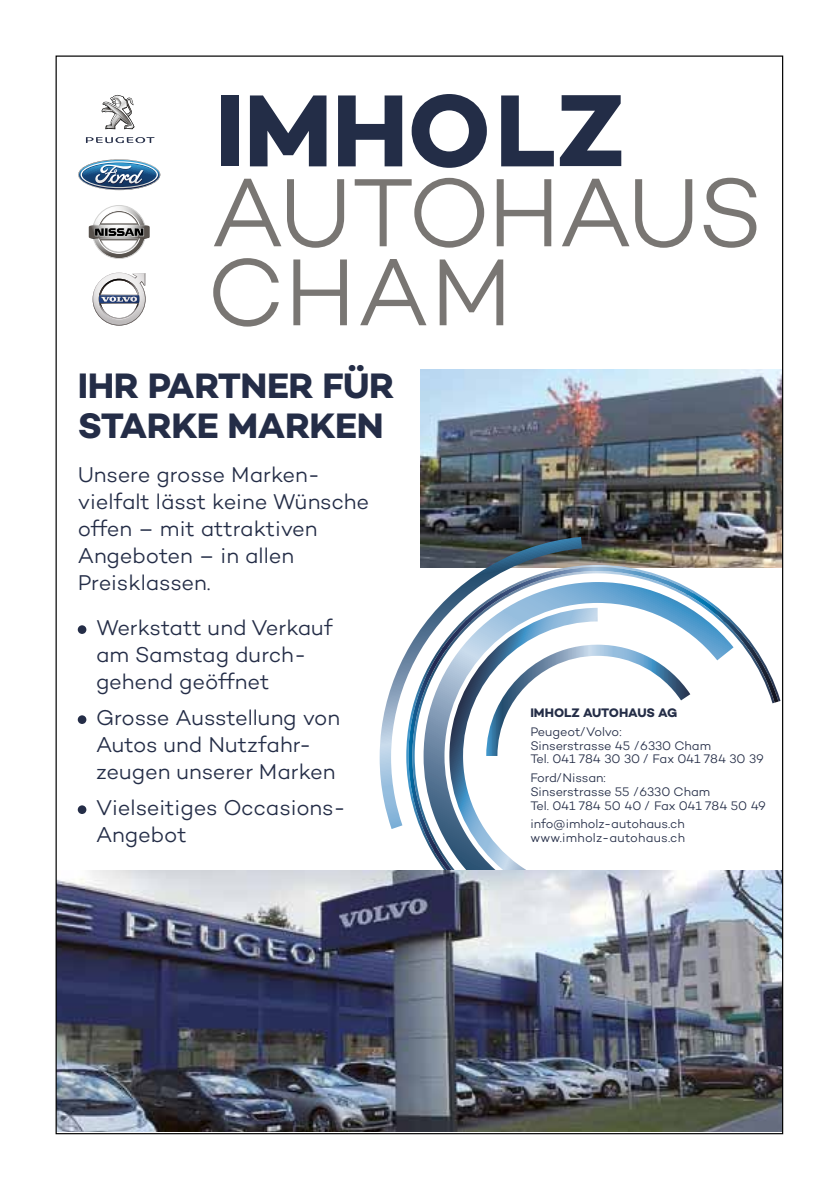
<style>
.page{position:relative;width:840px;height:1191px;background:#fff}
.page>*{position:absolute;margin:0;border:0;box-sizing:border-box;transform-origin:0 0}
.t1{font:36px/39.6px "Campton Bold DEMO";letter-spacing:-.01em;color:#242d47}
.t2{font:21.8px/27px "Campton Light DEMO";letter-spacing:-.005em;color:#242d47}
.t3{font:12.6px/13.8px "Campton Light DEMO";letter-spacing:-.005em;color:#242d47}
.t4{font:12.6px "Campton Bold DEMO";color:#242d47}
.s1{font-family:"Avenir"}
</style>
<div class="page">
<svg style="left:213px;top:258px;width:65px;height:68px"></svg>
<svg style="left:293px;top:259px;width:54px;height:66px"></svg>
<svg style="left:360px;top:259px;width:66px;height:66px"></svg>
<svg style="left:439px;top:259px;width:64px;height:66px"></svg>
<div style="left:221px;top:95px;width:17px;height:71px;background:#232d47"></div>
<svg style="left:250px;top:95px;width:76px;height:71px"></svg>
<svg style="left:338px;top:95px;width:64px;height:71px"></svg>
<svg style="left:411px;top:94px;width:75px;height:74px"></svg>
<svg style="left:501px;top:95px;width:52px;height:71px"></svg>
<svg style="left:559px;top:95px;width:62px;height:71px"></svg>
<svg style="left:214px;top:179px;width:67px;height:67px"></svg>
<svg style="left:287px;top:179px;width:57px;height:69px"></svg>
<svg style="left:354px;top:178px;width:130px;height:70px"></svg>
<svg style="left:496px;top:179px;width:55px;height:67px"></svg>
<svg style="left:562px;top:179px;width:130px;height:69px"></svg>
<svg style="left:703px;top:178px;width:53px;height:70px"></svg>
<svg style="left:86px;top:137px;width:68px;height:6px"></svg>
<svg style="left:101px;top:95px;width:33px;height:34px"></svg>
<svg style="left:78px;top:159px;width:82px;height:31px"></svg>
<svg style="left:89px;top:205px;width:61px;height:54px"></svg>
<svg style="left:93px;top:273px;width:53px;height:53px"></svg>
<img style="left:420px;top:369px;width:360px;height:196px">
<svg style="left:379px;top:537px;width:202px;height:292px"></svg>
<svg style="left:406px;top:565px;width:374px;height:264px"></svg>
<svg style="left:574px;top:567px;width:23px;height:1px"></svg>
<img style="left:464px;top:593px;width:44px;height:28px">
<img style="left:685px;top:593px;width:44px;height:28px">
<img style="left:441px;top:620px;width:24px;height:24px">
<img style="left:722px;top:620px;width:30px;height:29px">
<img style="left:746px;top:647px;width:22px;height:28px">
<img style="left:408px;top:674px;width:15px;height:160px">
<img style="left:763px;top:674px;width:15px;height:28px">
<svg style="left:423px;top:644px;width:267px;height:226px"></svg>
<div style="left:78px;top:625px;width:8px;height:9px;background:#242d47;border-radius:50%"></div>
<div style="left:78px;top:715px;width:8px;height:9px;background:#242d47;border-radius:50%"></div>
<div style="left:78px;top:805px;width:8px;height:9px;background:#242d47;border-radius:50%"></div>
<img style="left:57px;top:870px;width:723px;height:261px">
<h1 class="t1" style="left:78px;top:366px;width:318px">IHR PARTNER FÜR<br>STARKE MARKEN</h1>
<p class="t2" style="left:78px;top:461px;width:293px">Unsere grosse Marken&shy;vielfalt lässt keine Wünsche offen – mit attraktiven<br>Angeboten – in allen<br>Preisklassen.</p>
<p class="t2" style="left:96px;top:614px;width:238px">Werkstatt und Verkauf am Samstag durch&shy;gehend geöffnet</p>
<p class="t2" style="left:96px;top:704px;width:245px">Grosse Ausstellung von<br>Autos und Nutzfahr&shy;zeugen unserer Marken</p>
<p class="t2" style="left:96px;top:794px;width:251px">Vielseitiges Occasions-<br>Angebot</p>
<p class="t4" style="left:530px;top:705px;width:148px">IMHOLZ AUTOHAUS AG</p>
<p class="t3" style="left:530px;top:725px;width:235px">Peugeot<span class="s1">/</span>Volvo:<br>Sinserstrasse 45 <span class="s1">/</span>6330 Cham<br>Tel. 041 784 30 30 <span class="s1">/</span> Fax 041 784 30 39</p>
<p class="t3" style="left:530px;top:771px;width:237px">Ford<span class="s1">/</span>Nissan:<br>Sinserstrasse 55 <span class="s1">/</span>6330 Cham<br>Tel. 041 784 50 40 <span class="s1">/</span> Fax 041 784 50 49</p>
<p class="t3" style="left:530px;top:817px;width:156px">info@imholz-autohaus.ch www.imholz-autohaus.ch</p>
</div>
